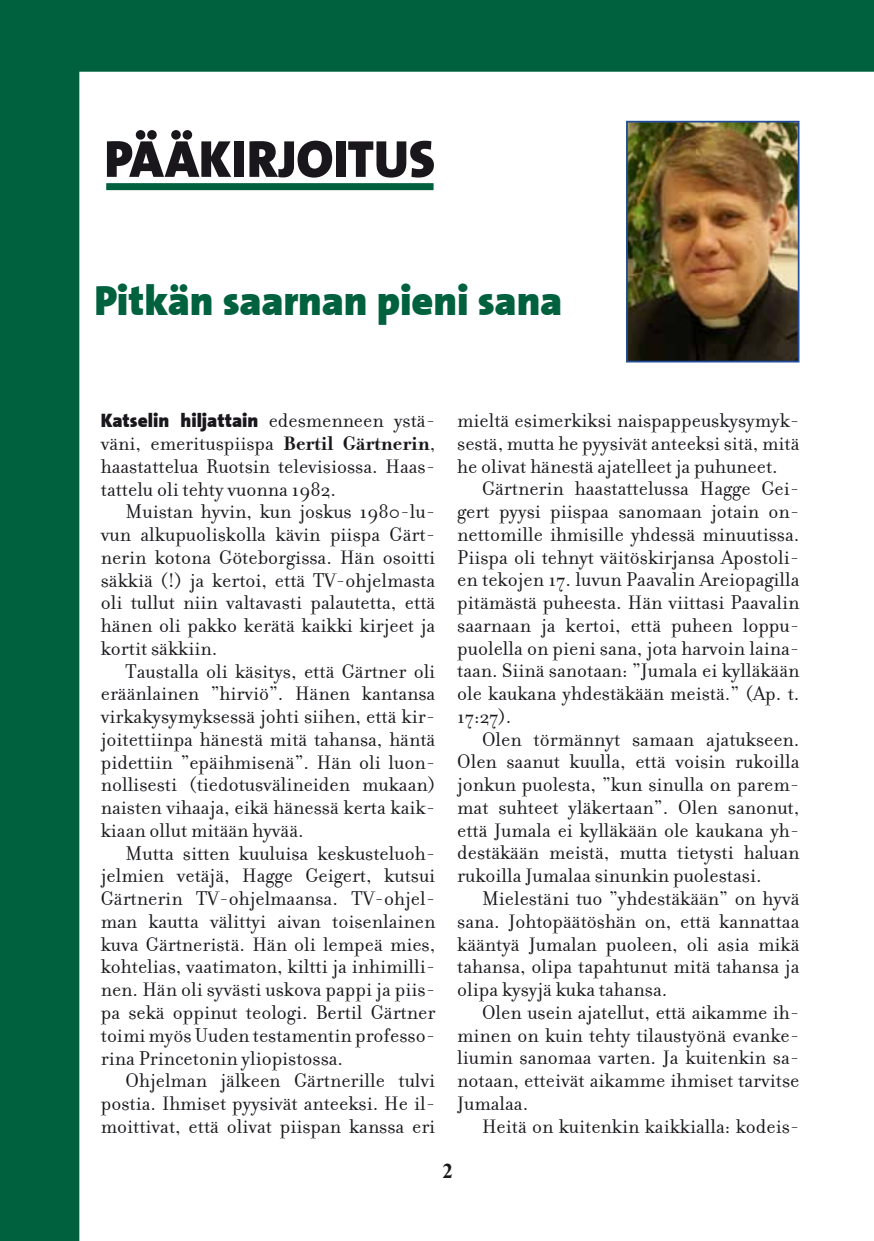
<style>
.page{position:relative;width:874px;height:1241px;background:#fff}
.page>*{position:absolute;margin:0;border:0;box-sizing:border-box;transform-origin:0 0}
.t1{font:52.5px "The Sans Black Plain";color:#1a171c}
.t2{font:42px "The Sans Black Plain";letter-spacing:-.005em;color:#00613e}
.t3{font:21px/22.8px "Filosofia";color:#1a171c;text-align:justify}
.t4{font:700 21px "Times New Roman";color:#1a171c}
.t5{font:19.25px "The Sans Black Plain";color:#1a171c}
.s1{font-family:"Filosofia";font-size:21px}
.s2{font-weight:700}
</style>
<div class="page">
<div style="left:0;top:0;width:873px;height:72px;background:#00613e"></div>
<div style="left:0;top:69px;width:79px;height:1171px;background:#00613e"></div>
<div style="left:106px;top:183px;width:327px;height:7px;background:#00613e"></div>
<img style="left:628px;top:124px;width:168px;height:235px">
<div style="left:625px;top:121px;width:174px;height:241px;border:2px solid #224d99"></div>
<h1 class="t1" style="left:104px;top:114px;width:332px">PÄÄKIRJOITUS</h1>
<h2 class="t2" style="left:94px;top:265px;width:469px">Pitkän saarnan pieni sana</h2>
<p class="t5" style="left:101px;top:404px;width:336px">Katselin hiljattain <span class="s1">edesmenneen ystä-</span></p>
<p class="t3" style="left:101px;top:432px;width:336px">väni, emerituspiispa <span class="s2">Bertil Gärtnerin</span>, haastattelua Ruotsin televisiossa. Haas&shy;tattelu oli tehty vuonna 1982.</p>
<p class="t3" style="left:101px;top:500px;width:336px;text-indent:25px">Muistan hyvin, kun joskus 1980-lu&shy;vun alkupuoliskolla kävin piispa Gärt&shy;nerin kotona Göteborgissa. Hän osoitti säkkiä (!) ja kertoi, että TV-ohjelmasta oli tullut niin valtavasti palautetta, että hänen oli pakko kerätä kaikki kirjeet ja kortit säkkiin.</p>
<p class="t3" style="left:101px;top:660px;width:336px;text-indent:25px">Taustalla oli käsitys, että Gärtner oli eräänlainen ”hirviö”. Hänen kantansa virkakysymyksessä johti siihen, että kir&shy;joitettiinpa hänestä mitä tahansa, häntä pidettiin ”epäihmisenä”. Hän oli luon&shy;nollisesti (tiedotusvälineiden mukaan) naisten vihaaja, eikä hänessä kerta kaik&shy;kiaan ollut mitään hyvää.</p>
<p class="t3" style="left:101px;top:842px;width:336px;text-indent:25px">Mutta sitten kuuluisa keskusteluoh&shy;jelmien vetäjä, Hagge Geigert, kutsui Gärtnerin TV-ohjelmaansa. TV-ohjel&shy;man kautta välittyi aivan toisenlainen kuva Gärtneristä. Hän oli lempeä mies, kohtelias, vaatimaton, kiltti ja inhimilli&shy;nen. Hän oli syvästi uskova pappi ja piis&shy;pa sekä oppinut teologi. Bertil Gärtner toimi myös Uuden testamentin professo&shy;rina Princetonin yliopistossa.</p>
<p class="t3" style="left:101px;top:1069px;width:336px;text-indent:25px">Ohjelman jälkeen Gärtnerille tulvi postia. Ihmiset pyysivät anteeksi. He il&shy;moittivat, että olivat piispan kanssa eri</p>
<p class="t3" style="left:457px;top:409px;width:343px">mieltä esimerkiksi naispappeuskysymyk&shy;sestä, mutta he pyysivät anteeksi sitä, mitä he olivat hänestä ajatelleet ja puhuneet.</p>
<p class="t3" style="left:457px;top:477px;width:343px;text-indent:25px">Gärtnerin haastattelussa Hagge Gei&shy;gert pyysi piispaa sanomaan jotain on&shy;nettomille ihmisille yhdessä minuutissa.<br>Piispa oli tehnyt väitöskirjansa Apostoli&shy;en tekojen 17. luvun Paavalin Areiopagilla pitämästä puheesta. Hän viittasi Paavalin saarnaan ja kertoi, että puheen loppu&shy;puolella on pieni sana, jota harvoin laina&shy;taan. Siinä sanotaan: ”Jumala ei kylläkään ole kaukana yhdestäkään meistä.” (Ap. t.<br>17:27).</p>
<p class="t3" style="left:457px;top:728px;width:343px;text-indent:25px">Olen törmännyt samaan ajatukseen.<br>Olen saanut kuulla, että voisin rukoilla jonkun puolesta, ”kun sinulla on parem&shy;mat suhteet yläkertaan”. Olen sanonut, että Jumala ei kylläkään ole kaukana yh&shy;destäkään meistä, mutta tietysti haluan rukoilla Jumalaa sinunkin puolestasi.</p>
<p class="t3" style="left:457px;top:887px;width:343px;text-indent:25px">Mielestäni tuo ”yhdestäkään” on hyvä sana. Johtopäätöshän on, että kannattaa kääntyä Jumalan puoleen, oli asia mikä tahansa, olipa tapahtunut mitä tahansa ja olipa kysyjä kuka tahansa.</p>
<p class="t3" style="left:457px;top:1001px;width:343px;text-indent:25px">Olen usein ajatellut, että aikamme ih&shy;minen on kuin tehty tilaustyönä evanke&shy;liumin sanomaa varten. Ja kuitenkin sa&shy;notaan, etteivät aikamme ihmiset tarvitse Jumalaa.</p>
<p class="t3" style="left:482px;top:1114px;width:319px">Heitä on kuitenkin kaikkialla: kodeis-</p>
<p class="t4" style="left:442px;top:1156px;width:12px">2</p>
</div>
